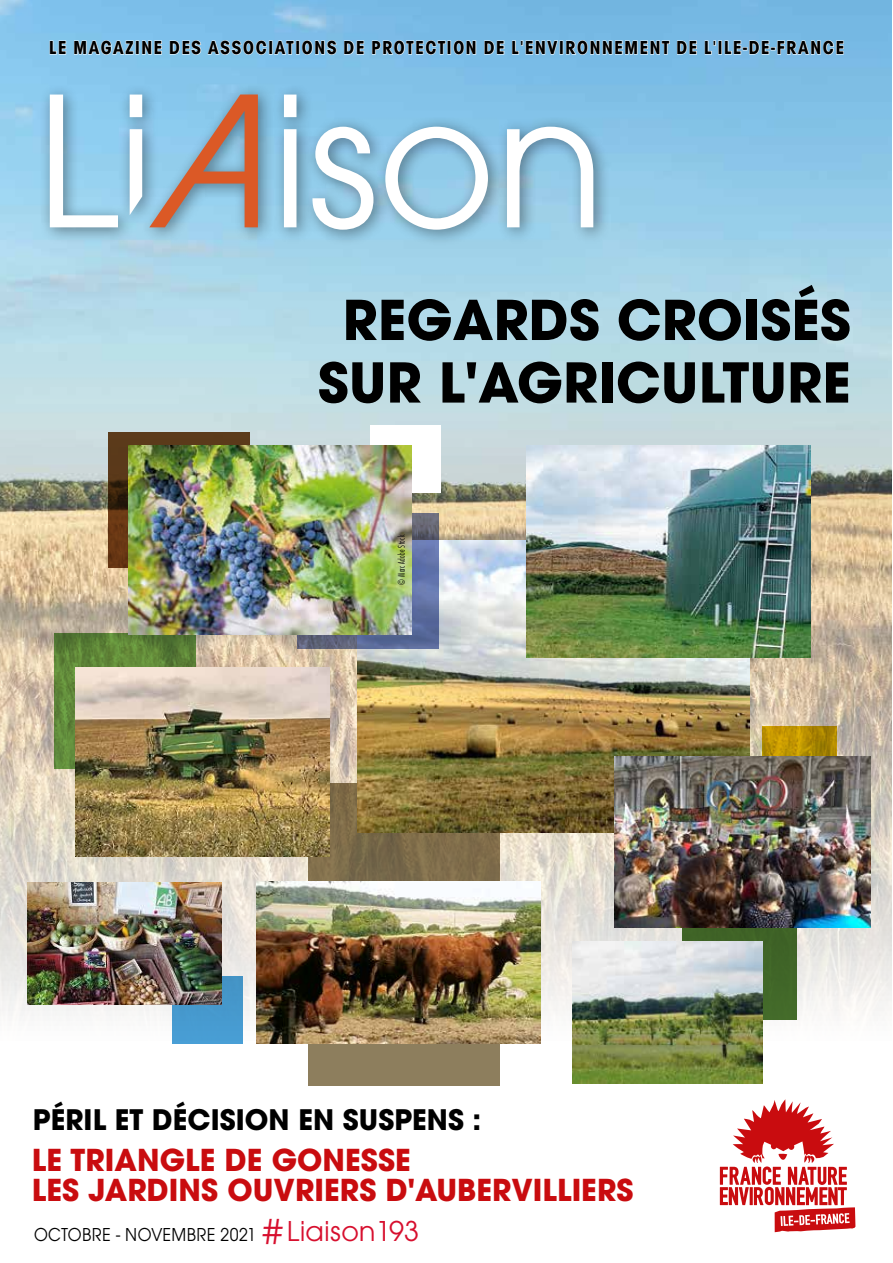
<style>
.page{position:relative;width:893px;height:1263px;background:#fff}
.page>*{position:absolute;margin:0;border:0;box-sizing:border-box;transform-origin:0 0}
.t1{font:700 54.45px/62.6px "Avant Garde";color:#000;text-align:center}
.t2{font:700 30px/30px "Avant Garde";color:#c90c0f}
.t3{font:30px "Avant Garde Gothic Itc T";color:#d70f2e}
.t4{font:700 28.05px "Avant Garde";color:#000}
.t5{font:700 condensed 19.5px "Avant Garde Gothic Itc T";letter-spacing:.09em;color:#000}
.t6{font:19.5px "Avant Garde Gothic Itc T";letter-spacing:.02em;color:#000;scale:.91 1}
.t7{font:300 condensed 9px "Futura";letter-spacing:.04em;color:#000;scale:.81 1}
.s1{font-size:46.5px}
</style>
<div class="page">
<img style="left:0;top:0;width:891px;height:1084px">
<svg style="left:308px;top:783px;width:192px;height:303px"></svg>
<img style="left:256px;top:882px;width:284px;height:162px">
<svg style="left:720px;top:1099px;width:135px;height:133px"></svg>
<div style="left:38px;top:83px;width:572px;height:164px;background:#000;opacity:.43"></div>
<svg style="left:284px;top:95px;width:309px;height:135px"></svg>
<svg style="left:149px;top:95px;width:109px;height:132px"></svg>
<svg style="left:50px;top:95px;width:92px;height:132px"></svg>
<svg style="left:49px;top:40px;width:17px;height:15px"></svg>
<svg style="left:74px;top:40px;width:88px;height:15px"></svg>
<svg style="left:169px;top:40px;width:32px;height:15px"></svg>
<svg style="left:207px;top:40px;width:130px;height:15px"></svg>
<svg style="left:344px;top:40px;width:20px;height:15px"></svg>
<svg style="left:372px;top:40px;width:104px;height:15px"></svg>
<svg style="left:484px;top:40px;width:21px;height:15px"></svg>
<svg style="left:512px;top:40px;width:158px;height:15px"></svg>
<svg style="left:677px;top:40px;width:20px;height:15px"></svg>
<svg style="left:704px;top:40px;width:140px;height:15px"></svg>
<img style="left:358px;top:540px;width:391px;height:292px">
<svg style="left:54px;top:634px;width:142px;height:135px"></svg>
<svg style="left:297px;top:513px;width:142px;height:135px"></svg>
<svg style="left:763px;top:726px;width:74px;height:30px"></svg>
<div style="left:172px;top:976px;width:71px;height:68px;background:#479acf"></div>
<div style="left:370px;top:425px;width:70px;height:68px;background:#fff"></div>
<svg style="left:108px;top:432px;width:142px;height:135px;fill:#5b3a1a"></svg>
<div style="left:682px;top:910px;width:114px;height:109px;background:#406527"></div>
<img style="left:128px;top:446px;width:284px;height:189px">
<img style="left:526px;top:446px;width:284px;height:211px">
<img style="left:27px;top:883px;width:195px;height:121px">
<img style="left:572px;top:941px;width:190px;height:143px">
<img style="left:614px;top:756px;width:257px;height:171px">
<img style="left:76px;top:668px;width:253px;height:189px">
<p class="t5" style="left:49px;top:36px;width:796px">LE MAGAZINE DES ASSOCIATIONS DE PROTECTION DE L'ENVIRONNEMENT DE L'ILE-DE-FRANCE</p>
<h1 class="t1" style="left:318px;top:288px;width:534px">REGARDS CROISÉS<br>SUR L'AGRICULTURE</h1>
<p class="t7" style="left:396px;top:585px;width:63px;rotate:-90deg">© Marc Adobe Stock</p>
<h3 class="t4" style="left:33px;top:1101px;width:450px">PÉRIL ET DÉCISION EN SUSPENS :</h3>
<h2 class="t2" style="left:32px;top:1145px;width:603px">LE TRIANGLE DE GONESSE<br>LES JARDINS OUVRIERS D'AUBERVILLIERS</h2>
<p class="t6" style="left:34px;top:1223px;width:245px">OCTOBRE - NOVEMBRE 2021</p>
<h2 class="t3" style="left:261px;top:1214px;width:159px"><span class="s1">#</span>Liaison193</h2>
</div>
